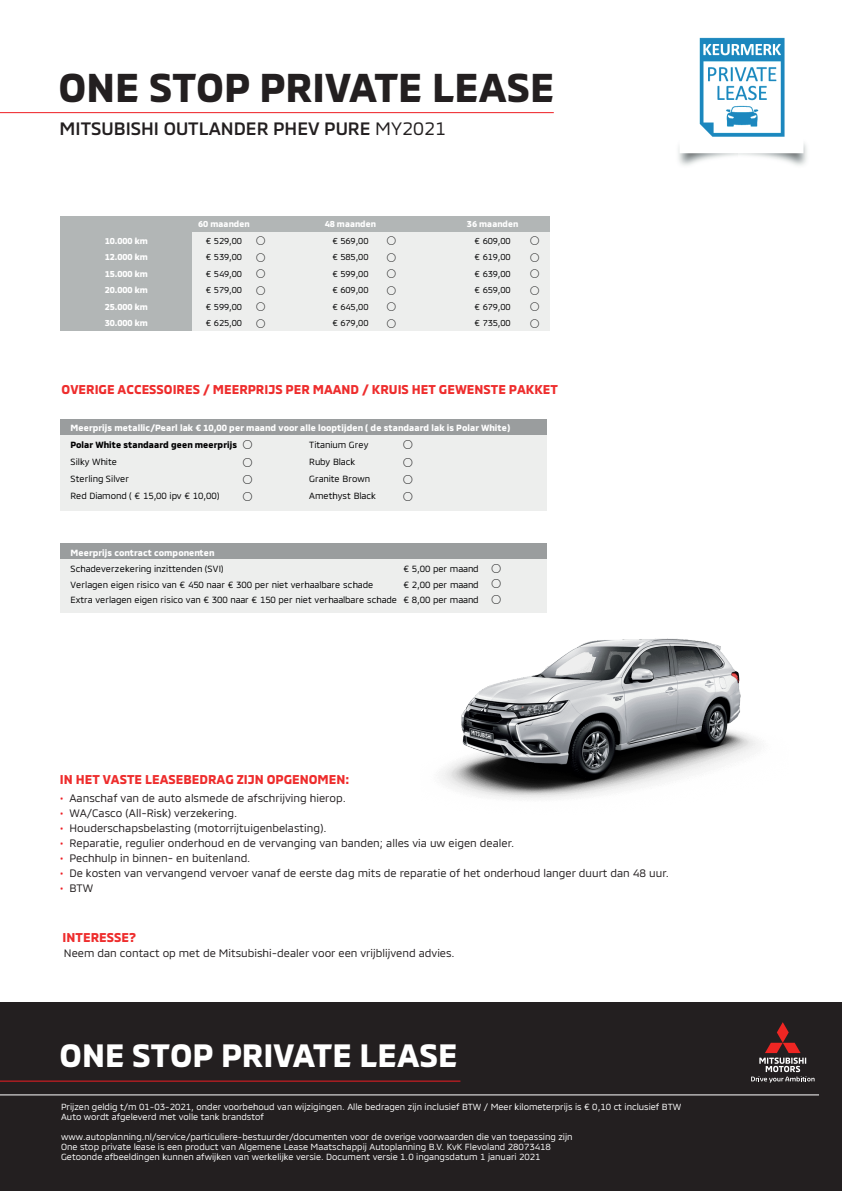
<style>
.page{position:relative;width:842px;height:1191px;background:#fff}
.page>*{position:absolute;margin:0;border:0;box-sizing:border-box;transform-origin:0 0}
.t1{font:700 40.9px "MMCOFFICE";color:#231f20}
.t2{font:700 32.9px "MMCOFFICE";color:#fff}
.t3{font:500 18.3px "MMCOFFICE";color:#231f20}
.t4{font:700 13px "MMCOFFICE";color:#ee2d2d}
.t5{font:11px "MMCOFFICE";color:#231f20}
.t6{font:9.1px "MMCOFFICE";color:#000001}
.t7{font:700 9.1px "MMCOFFICE";letter-spacing:.015em;color:#fff}
.t8{font:700 9.1px "MMCOFFICE";letter-spacing:.015em;color:#000001}
.t9{font:9.1px "Calibri";color:#000001}
.t10{font:9px/10px "MMCOFFICE";color:#fff}
.t11{font:8.7px "MMCOFFICE";letter-spacing:-.01em;color:#000001}
.t12{font:700 8.7px "MMCOFFICE";letter-spacing:-.01em;color:#fff}
.t13{font:700 8.7px "MMCOFFICE";letter-spacing:.025em;color:#fff}
.t14{font:8.7px "Calibri";color:#000001}
.s1{font-weight:400}
.s2{font-family:"Calibri";font-weight:400}
.s3{color:#ee1d23}
</style>
<div class="page">
<img style="left:441px;top:638px;width:317px;height:161px">
<div style="left:0;top:1002px;width:842px;height:189px;background:#231f20"></div>
<svg style="left:751px;top:1022px;width:63px;height:60px"></svg>
<hr style="left:0;top:1094px;width:819px;height:1px;background:#fff">
<hr style="left:0;top:1080px;width:460px;height:1px;background:#ee1d23">
<hr style="left:0;top:112px;width:554px;height:1px;background:#ee1d23">
<img style="left:678px;top:37px;width:129px;height:129px">
<div style="left:60px;top:216px;width:491px;height:16px;background:#b2b6b6"></div>
<svg style="left:550px;top:216px;width:1px;height:16px"></svg>
<div style="left:60px;top:232px;width:133px;height:99px;background:#b2b6b6"></div>
<div style="left:192px;top:232px;width:359px;height:99px;background:#edeeed"></div>
<hr style="left:550px;top:232px;width:1px;height:99px;background:#fff">
<div style="left:60px;top:419px;width:487px;height:17px;background:#9a9d9e"></div>
<div style="left:60px;top:435px;width:487px;height:76px;background:#edeeed"></div>
<div style="left:60px;top:544px;width:487px;height:16px;background:#9a9d9e"></div>
<div style="left:60px;top:559px;width:487px;height:54px;background:#edeeed"></div>
<h1 class="t1" style="left:59px;top:55px;width:497px">ONE STOP PRIVATE LEASE</h1>
<h3 class="t3" style="left:60px;top:114px;width:388px">MITSUBISHI OUTLANDER PHEV PURE <span class="s1">MY2021</span></h3>
<p class="t13" style="left:198px;top:217px;width:53px">60 maanden</p>
<p class="t13" style="left:325px;top:217px;width:53px">48 maanden</p>
<p class="t13" style="left:467px;top:217px;width:53px">36 maanden</p>
<p class="t12" style="left:105px;top:234px;width:45px">10.000 km</p>
<p class="t11" style="left:206px;top:234px;width:38px">€ 529,00</p>
<p class="t14" style="left:257px;top:234px;width:10px">⃝</p>
<p class="t11" style="left:332px;top:234px;width:38px">€ 569,00</p>
<p class="t14" style="left:387px;top:234px;width:10px">⃝</p>
<p class="t11" style="left:474px;top:234px;width:38px">€ 609,00</p>
<p class="t14" style="left:530px;top:234px;width:10px">⃝</p>
<p class="t12" style="left:105px;top:250px;width:45px">12.000 km</p>
<p class="t11" style="left:206px;top:250px;width:38px">€ 539,00</p>
<p class="t14" style="left:257px;top:251px;width:10px">⃝</p>
<p class="t11" style="left:332px;top:250px;width:38px">€ 585,00</p>
<p class="t14" style="left:387px;top:251px;width:10px">⃝</p>
<p class="t11" style="left:474px;top:250px;width:38px">€ 619,00</p>
<p class="t14" style="left:530px;top:251px;width:10px">⃝</p>
<p class="t12" style="left:105px;top:267px;width:45px">15.000 km</p>
<p class="t11" style="left:206px;top:267px;width:38px">€ 549,00</p>
<p class="t14" style="left:257px;top:267px;width:10px">⃝</p>
<p class="t11" style="left:332px;top:267px;width:38px">€ 599,00</p>
<p class="t14" style="left:387px;top:267px;width:10px">⃝</p>
<p class="t11" style="left:474px;top:267px;width:38px">€ 639,00</p>
<p class="t14" style="left:530px;top:267px;width:10px">⃝</p>
<p class="t12" style="left:105px;top:283px;width:45px">20.000 km</p>
<p class="t11" style="left:206px;top:283px;width:38px">€ 579,00</p>
<p class="t14" style="left:257px;top:284px;width:10px">⃝</p>
<p class="t11" style="left:332px;top:283px;width:38px">€ 609,00</p>
<p class="t14" style="left:387px;top:284px;width:10px">⃝</p>
<p class="t11" style="left:474px;top:283px;width:38px">€ 659,00</p>
<p class="t14" style="left:530px;top:284px;width:10px">⃝</p>
<p class="t12" style="left:105px;top:300px;width:45px">25.000 km</p>
<p class="t11" style="left:206px;top:299px;width:38px">€ 599,00</p>
<p class="t14" style="left:257px;top:300px;width:10px">⃝</p>
<p class="t11" style="left:332px;top:299px;width:38px">€ 645,00</p>
<p class="t14" style="left:387px;top:300px;width:10px">⃝</p>
<p class="t11" style="left:474px;top:299px;width:38px">€ 679,00</p>
<p class="t14" style="left:530px;top:300px;width:10px">⃝</p>
<p class="t12" style="left:105px;top:316px;width:45px">30.000 km</p>
<p class="t11" style="left:206px;top:316px;width:38px">€ 625,00</p>
<p class="t14" style="left:257px;top:317px;width:10px">⃝</p>
<p class="t11" style="left:332px;top:316px;width:38px">€ 679,00</p>
<p class="t14" style="left:387px;top:317px;width:10px">⃝</p>
<p class="t11" style="left:474px;top:316px;width:38px">€ 735,00</p>
<p class="t14" style="left:530px;top:317px;width:10px">⃝</p>
<h3 class="t4" style="left:62px;top:379px;width:498px">OVERIGE ACCESSOIRES / MEERPRIJS PER MAAND / KRUIS HET GEWENSTE PAKKET</h3>
<p class="t7" style="left:71px;top:420px;width:441px">Meerprijs metallic/Pearl lak € 10,00 per maand voor alle looptijden ( de standaard lak is Polar White)</p>
<p class="t8" style="left:70px;top:437px;width:183px">Polar White standaard geen meerprijs <span class="s2">⃝</span></p>
<p class="t6" style="left:309px;top:437px;width:61px">Titanium Grey</p>
<p class="t9" style="left:403px;top:438px;width:10px">⃝</p>
<p class="t6" style="left:71px;top:454px;width:48px">Silky White</p>
<p class="t9" style="left:243px;top:455px;width:10px">⃝</p>
<p class="t6" style="left:309px;top:454px;width:48px">Ruby Black</p>
<p class="t9" style="left:403px;top:455px;width:10px">⃝</p>
<p class="t6" style="left:71px;top:472px;width:60px">Sterling Silver</p>
<p class="t9" style="left:243px;top:472px;width:10px">⃝</p>
<p class="t6" style="left:309px;top:472px;width:62px">Granite Brown</p>
<p class="t9" style="left:403px;top:472px;width:10px">⃝</p>
<p class="t6" style="left:71px;top:489px;width:150px">Red Diamond ( € 15,00 ipv € 10,00)</p>
<p class="t9" style="left:243px;top:489px;width:10px">⃝</p>
<p class="t6" style="left:309px;top:489px;width:68px">Amethyst Black</p>
<p class="t9" style="left:403px;top:489px;width:10px">⃝</p>
<p class="t7" style="left:70px;top:545px;width:146px">Meerprijs contract componenten</p>
<p class="t6" style="left:70px;top:562px;width:155px">Schadeverzekering inzittenden (SVI)</p>
<p class="t6" style="left:403px;top:562px;width:77px">€ 5,00 per maand</p>
<p class="t9" style="left:492px;top:561px;width:10px">⃝</p>
<p class="t6" style="left:71px;top:577px;width:304px">Verlagen eigen risico van € 450 naar € 300 per niet verhaalbare schade</p>
<p class="t6" style="left:403px;top:577px;width:77px">€ 2,00 per maand</p>
<p class="t9" style="left:492px;top:577px;width:10px">⃝</p>
<p class="t6" style="left:71px;top:593px;width:410px">Extra verlagen eigen risico van € 300 naar € 150 per niet verhaalbare schade € 8,00 per maand</p>
<p class="t9" style="left:492px;top:592px;width:10px">⃝</p>
<h3 class="t4" style="left:60px;top:768px;width:291px">IN HET VASTE LEASEBEDRAG ZIJN OPGENOMEN:</h3>
<p class="t5" style="left:60px;top:789px;width:287px"><span class="s3">•</span> Aanschaf van de auto alsmede de afschrijving hierop.</p>
<p class="t5" style="left:60px;top:804px;width:179px"><span class="s3">•</span> WA/Casco (All-Risk) verzekering.</p>
<p class="t5" style="left:60px;top:819px;width:268px"><span class="s3">•</span> Houderschapsbelasting (motorrijtuigenbelasting).</p>
<p class="t5" style="left:60px;top:834px;width:456px"><span class="s3">•</span> Reparatie, regulier onderhoud en de vervanging van banden; alles via uw eigen dealer.</p>
<p class="t5" style="left:60px;top:849px;width:192px"><span class="s3">•</span> Pechhulp in binnen- en buitenland.</p>
<p class="t5" style="left:60px;top:864px;width:610px"><span class="s3">•</span> De kosten van vervangend vervoer vanaf de eerste dag mits de reparatie of het onderhoud langer duurt dan 48 uur.</p>
<p class="t5" style="left:60px;top:879px;width:35px"><span class="s3">•</span> BTW</p>
<h3 class="t4" style="left:63px;top:926px;width:75px">INTERESSE?</h3>
<p class="t5" style="left:64px;top:944px;width:393px">Neem dan contact op met de Mitsubishi-dealer voor een vrijblijvend advies.</p>
<h2 class="t2" style="left:60px;top:1029px;width:400px">ONE STOP PRIVATE LEASE</h2>
<p class="t10" style="left:61px;top:1100px;width:622px">Prijzen geldig t/m 01-03-2021, onder voorbehoud van wijzigingen. Alle bedragen zijn inclusief BTW / Meer kilometerprijs is € 0,10 ct inclusief BTW<br>Auto wordt afgeleverd met volle tank brandstof</p>
<p class="t10" style="left:61px;top:1130px;width:513px">www.autoplanning.nl/service/particuliere-bestuurder/documenten voor de overige voorwaarden die van toepassing zijn<br>One stop private lease is een product van Algemene Lease Maatschappij Autoplanning B.V. KvK Flevoland 28073418<br>Getoonde afbeeldingen kunnen afwijken van werkelijke versie. Document versie 1.0 ingangsdatum 1 januari 2021</p>
</div>
